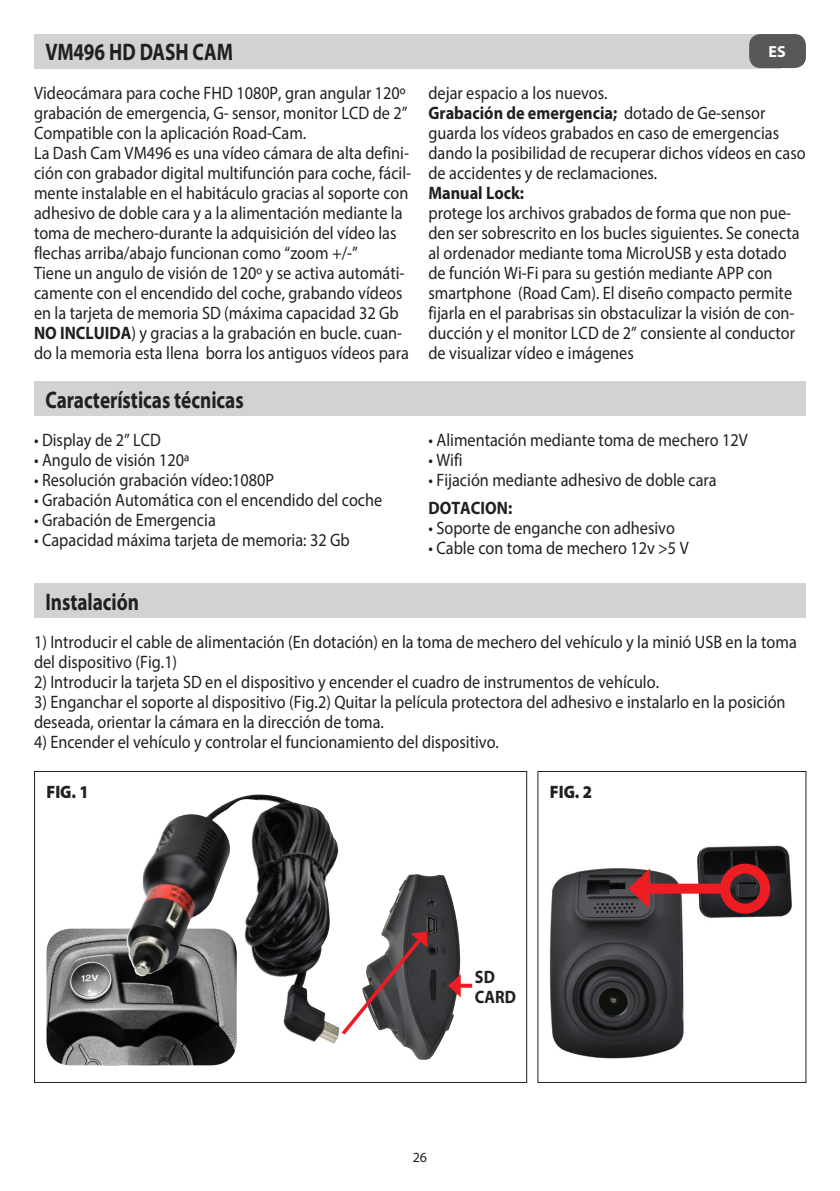
<style>
.page{position:relative;width:840px;height:1191px;background:#fff}
.page>*{position:absolute;margin:0;border:0;box-sizing:border-box;transform-origin:0 0}
.t1{font:700 24px "Myriad Pro";color:#231f20;scale:.8 1}
.t2{font:18px/20px "Myriad Pro";color:#231f20;scale:.9 1}
.t3{font:700 18px/20px "Myriad Pro";color:#231f20;scale:.9 1}
.t4{font:900 18px "Myriad Pro";color:#231f20;scale:.9 1}
.t5{font:700 16px "Myriad Pro";color:#fff}
.t6{font:14px "Myriad Pro";color:#231f20}
.s1{font-weight:700}
</style>
<div class="page">
<div style="left:34px;top:34px;width:746px;height:34px;background:#d1d2d4"></div>
<div style="left:748px;top:34px;width:57px;height:34px;background:#57585a;border-radius:11px"></div>
<div style="left:34px;top:584px;width:771px;height:34px;background:#d1d2d4"></div>
<div style="left:34px;top:381px;width:771px;height:34px;background:#d1d2d4"></div>
<img style="left:382px;top:874px;width:78px;height:186px">
<svg style="left:339px;top:931px;width:88px;height:107px"></svg>
<img style="left:549px;top:868px;width:136px;height:191px">
<img style="left:685px;top:845px;width:107px;height:73px">
<div style="left:641px;top:883px;width:83px;height:10px;background:#ee1d23"></div>
<div style="left:719px;top:863px;width:50px;height:50px;border:10px solid #ee1d23;border-radius:50%"></div>
<svg style="left:628px;top:868px;width:21px;height:41px"></svg>
<img style="left:46px;top:928px;width:190px;height:137px">
<img style="left:124px;top:794px;width:214px;height:201px">
<img style="left:283px;top:984px;width:56px;height:60px">
<div style="left:34px;top:771px;width:493px;height:312px;border:1px solid #231f20"></div>
<div style="left:537px;top:771px;width:269px;height:312px;border:1px solid #231f20"></div>
<svg style="left:460px;top:983px;width:12px;height:4px"></svg>
<svg style="left:448px;top:974px;width:12px;height:23px"></svg>
<h1 class="t1" style="left:45px;top:36px;width:236px">VM496 HD DASH CAM</h1>
<p class="t5" style="left:768px;top:41px;width:19px">ES</p>
<p class="t2" style="left:34px;top:82px;width:420px">Videocámara para coche FHD 1080P, gran angular 120º grabación de emergencia, G- sensor, monitor LCD de 2” Compatible con la aplicación Road-Cam.<br>La Dash Cam VM496 es una vídeo cámara de alta defini&shy;ción con grabador digital multifunción para coche, fácil&shy;mente instalable en el habitáculo gracias al soporte con adhesivo de doble cara y a la alimentación mediante la toma de mechero-durante la adquisición del vídeo las flechas arriba/abajo funcionan como “zoom +/-”<br>Tiene un angulo de visión de 120º y se activa automáti&shy;camente con el encendido del coche, grabando vídeos en la tarjeta de memoria SD (máxima capacidad 32 Gb <span class="s1">NO INCLUIDA</span>) y gracias a la grabación en bucle. cuan&shy;do la memoria esta llena borra los antiguos vídeos para</p>
<p class="t2" style="left:428px;top:82px;width:420px">dejar espacio a los nuevos.<br><span class="s1">Grabación de emergencia;</span> dotado de Ge-sensor guarda los vídeos grabados en caso de emergencias dando la posibilidad de recuperar dichos vídeos en caso de accidentes y de reclamaciones.</p>
<p class="t3" style="left:428px;top:182px;width:108px">Manual Lock:</p>
<p class="t2" style="left:428px;top:202px;width:413px">protege los archivos grabados de forma que non pue&shy;den ser sobrescrito en los bucles siguientes. Se conecta al ordenador mediante toma MicroUSB y esta dotado de función Wi-Fi para su gestión mediante APP con smartphone (Road Cam). El diseño compacto permite fijarla en el parabrisas sin obstaculizar la visión de con&shy;ducción y el monitor LCD de 2” consiente al conductor de visualizar vídeo e imágenes</p>
<h1 class="t1" style="left:45px;top:384px;width:249px">Características técnicas</h1>
<p class="t2" style="left:34px;top:430px;width:143px">• Display de 2” LCD</p>
<p class="t2" style="left:34px;top:450px;width:174px">• Angulo de visión 120ª</p>
<p class="t2" style="left:34px;top:470px;width:268px">• Resolución grabación vídeo:1080P</p>
<p class="t2" style="left:34px;top:490px;width:388px">• Grabación Automática con el encendido del coche</p>
<p class="t2" style="left:34px;top:510px;width:203px">• Grabación de Emergencia</p>
<p class="t2" style="left:34px;top:530px;width:352px">• Capacidad máxima tarjeta de memoria: 32 Gb</p>
<h1 class="t1" style="left:45px;top:586px;width:119px">Instalación</h1>
<p class="t2" style="left:428px;top:430px;width:356px">• Alimentación mediante toma de mechero 12V</p>
<p class="t2" style="left:428px;top:450px;width:39px">• Wifi</p>
<p class="t2" style="left:428px;top:470px;width:321px">• Fijación mediante adhesivo de doble cara</p>
<p class="t3" style="left:428px;top:497px;width:94px">DOTACION:</p>
<p class="t2" style="left:428px;top:518px;width:275px">• Soporte de enganche con adhesivo</p>
<p class="t2" style="left:428px;top:538px;width:290px">• Cable con toma de mechero 12v &gt;5 V</p>
<p class="t2" style="left:34px;top:632px;width:848px">1) Introducir el cable de alimentación (En dotación) en la toma de mechero del vehículo y la minió USB en la toma del dispositivo (Fig.1)</p>
<p class="t2" style="left:34px;top:672px;width:695px">2) Introducir la tarjeta SD en el dispositivo y encender el cuadro de instrumentos de vehículo.</p>
<p class="t2" style="left:34px;top:692px;width:836px">3) Enganchar el soporte al dispositivo (Fig.2) Quitar la película protectora del adhesivo e instalarlo en la posición deseada, orientar la cámara en la dirección de toma.</p>
<p class="t2" style="left:34px;top:732px;width:518px">4) Encender el vehículo y controlar el funcionamiento del dispositivo.</p>
<p class="t4" style="left:46px;top:779px;width:48px">FIG. 1</p>
<p class="t4" style="left:549px;top:779px;width:48px">FIG. 2</p>
<p class="t3" style="left:474px;top:965px;width:47px">SD<br>CARD</p>
<p class="t6" style="left:412px;top:1148px;width:16px">26</p>
</div>
